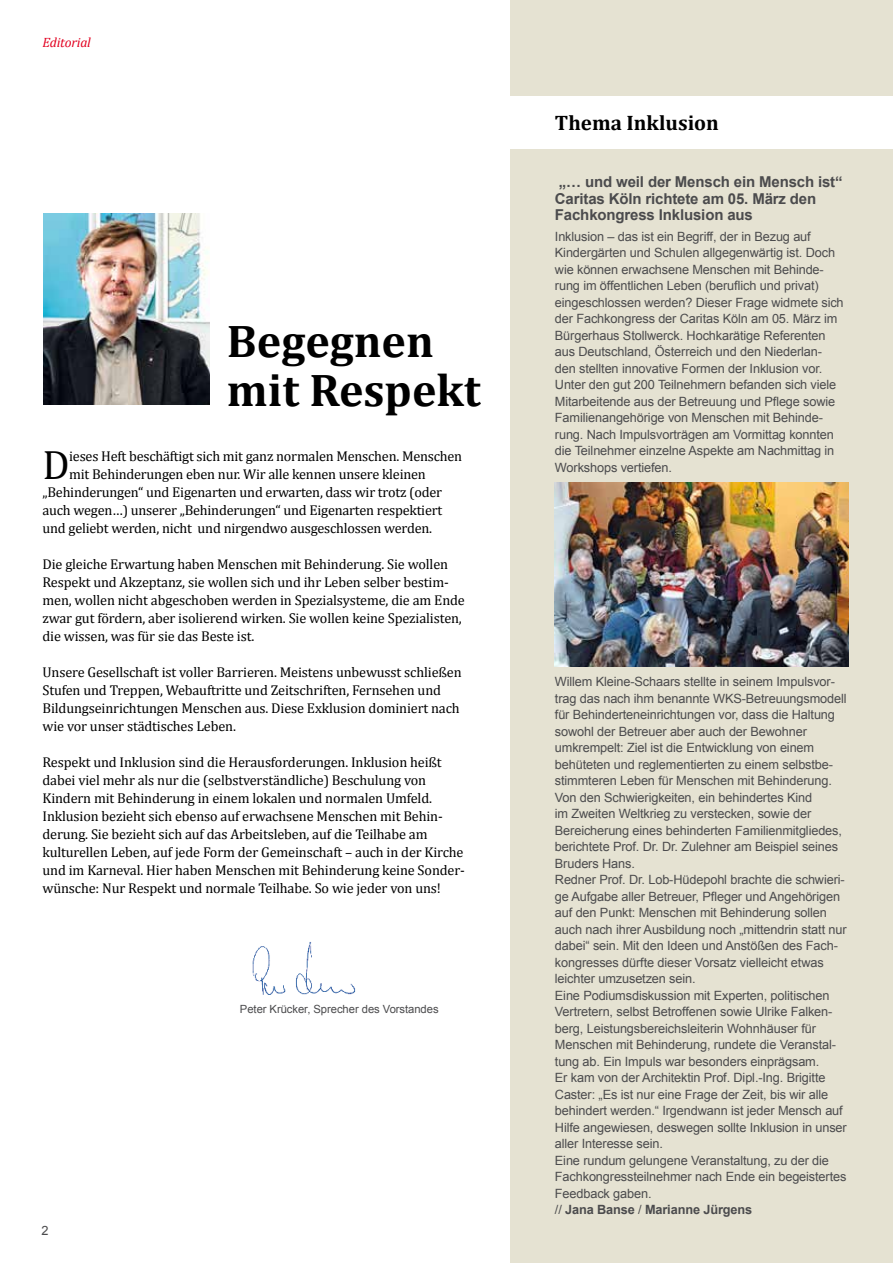
<style>
.page{position:relative;width:893px;height:1263px;background:#fff}
.page>*{position:absolute;margin:0;border:0;box-sizing:border-box;transform-origin:0 0}
.t1{font:700 46.05px/49.5px "Cambria";color:#000}
.t2{font:41.25px "Cambria";color:#000}
.t3{font:700 21px "Cambria";color:#000}
.t4{font:700 15px/16.5px "Arial";letter-spacing:-.01em;color:#4b4b4d}
.t5{font:14.25px/18px "Cambria";letter-spacing:-.01em;color:#000}
.t6{font:italic 13.5px "Cambria";letter-spacing:-.01em;color:#e20020}
.t7{font:12.75px/16.5px "Arial";letter-spacing:-.01em;color:#4b4b4d}
.t8{font:11.25px "Arial";letter-spacing:-.005em;color:#4b4b4d}
.s1{font-weight:700}
</style>
<div class="page">
<img style="left:252px;top:942px;width:104px;height:53px">
<div style="left:510px;top:0;width:383px;height:1263px;background:#e5e2d2"></div>
<div style="left:476px;top:97px;width:417px;height:52px;background:#fff"></div>
<img style="left:555px;top:482px;width:293px;height:185px">
<img style="left:44px;top:214px;width:165px;height:191px">
<p class="t6" style="left:43px;top:34px;width:50px">Editorial</p>
<h1 class="t1" style="left:227px;top:315px;width:255px">Begegnen mit Respekt</h1>
<h2 class="t2" style="left:43px;top:440px;width:29px">D</h2>
<p class="t5" style="left:69px;top:447px;width:395px">ieses Heft beschäftigt sich mit ganz normalen Menschen. Menschen</p>
<p class="t5" style="left:69px;top:465px;width:358px">mit Behinderungen eben nur. Wir alle kennen unsere kleinen</p>
<p class="t5" style="left:43px;top:483px;width:401px">„Behinderungen“ und Eigenarten und erwarten, dass wir trotz (oder</p>
<p class="t5" style="left:43px;top:501px;width:401px">auch wegen…) unserer „Behinderungen“ und Eigenarten respektiert</p>
<p class="t5" style="left:43px;top:519px;width:391px">und geliebt werden, nicht und nirgendwo ausgeschlossen werden.</p>
<p class="t5" style="left:43px;top:555px;width:424px">Die gleiche Erwartung haben Menschen mit Behinderung. Sie wollen Respekt und Akzeptanz, sie wollen sich und ihr Leben selber bestim&shy;men, wollen nicht abgeschoben werden in Spezialsysteme, die am Ende zwar gut fördern, aber isolierend wirken. Sie wollen keine Spezialisten, die wissen, was für sie das Beste ist.</p>
<p class="t5" style="left:43px;top:663px;width:421px">Unsere Gesellschaft ist voller Barrieren. Meistens unbewusst schließen Stufen und Treppen, Webauftritte und Zeitschriften, Fernsehen und Bildungseinrichtungen Menschen aus. Diese Exklusion dominiert nach wie vor unser städtisches Leben.</p>
<p class="t5" style="left:43px;top:753px;width:424px">Respekt und Inklusion sind die Herausforderungen. Inklusion heißt dabei viel mehr als nur die (selbstverständliche) Beschulung von Kindern mit Behinderung in einem lokalen und normalen Umfeld.<br>Inklusion bezieht sich ebenso auf erwachsene Menschen mit Behin&shy;derung. Sie bezieht sich auf das Arbeitsleben, auf die Teilhabe am kulturellen Leben, auf jede Form der Gemeinschaft – auch in der Kirche und im Karneval. Hier haben Menschen mit Behinderung keine Sonder&shy;wünsche: Nur Respekt und normale Teilhabe. So wie jeder von uns!</p>
<p class="t7" style="left:41px;top:1222px;width:9px">2</p>
<p class="t8" style="left:240px;top:1001px;width:200px">Peter Krücker, Sprecher des Vorstandes</p>
<h3 class="t3" style="left:555px;top:110px;width:165px">Thema Inklusion</h3>
<p class="t4" style="left:555px;top:174px;width:289px">„… und weil der Mensch ein Mensch ist“<br>Caritas Köln richtete am 05. März den<br>Fachkongress Inklusion aus</p>
<p class="t7" style="left:555px;top:228px;width:290px">I nklusion – das ist ein Begriff, der in Bezug auf Kindergärten und Schulen allgegenwärtig ist. Doch wie können erwachsene Menschen mit Behinde&shy;rung im öffentlichen Leben (beruflich und privat) eingeschlossen werden? Dieser Frage widmete sich der Fachkongress der Caritas Köln am 05. März im Bürgerhaus Stollwerck. Hochkarätige Referenten aus Deutschland, Österreich und den N iederlan&shy;den stellten innovative Formen der Inklusion vor.<br>Unter den gut 200 Teilnehmern befanden sich viele Mitarbeitende aus der Betreuung und Pflege sowie Familienangehörige von Menschen mit Behinde&shy;rung. Nach Impulsvorträgen am Vormittag konnten die Teilnehmer einzelne Aspekte am Nachmittag in Workshops vertiefen.</p>
<p class="t7" style="left:555px;top:674px;width:294px">Willem Kleine-Schaars stellte in seinem Impulsvor&shy;trag das nach ihm benannte WKS-Betreuungsmodell für Behinderteneinrichtungen vor, dass die Haltung sowohl der Betreuer aber auch der Bewohner umkrempelt: Ziel ist die Entwicklung von einem behüteten und reglementierten zu einem selbstbe&shy;stimmteren Leben für Menschen mit Behinderung.<br>Von den Schwierigkeiten, ein behindertes Kind<br>im Zweiten Weltkrieg zu verstecken, sowie der Bereicherung eines behinderten Familienmitgliedes, berichtete Prof. Dr. Dr. Zulehner am Beispiel seines Bruders Hans.<br>Redner Prof. Dr. Lob-Hüdepohl brachte die schwieri&shy;ge Aufgabe aller Betreuer, Pfleger und Angehörigen auf den Punkt: Menschen mit Behinderung sollen auch nach ihrer Ausbildung noch „mittendrin statt nur dabei“ sein. Mit den Ideen und Anstößen des Fach&shy;kongresses dürfte dieser Vorsatz vielleicht etwas leichter umzusetzen sein.<br>Eine Podiumsdiskussion mit Experten, politischen Vertretern, selbst Betroffenen sowie Ulrike Falken&shy;berg, Leistungsbereichsleiterin Wohnhäuser für Menschen mit Behinderung, rundete die Veranstal&shy;tung ab. Ein I mpuls war besonders einprägsam.<br>Er kam von der Architektin Prof. Dipl.-Ing. Brigitte Caster: „Es ist nur eine Frage der Zeit, bis wir alle behindert werden.“ I rgendwann ist jeder Mensch auf Hilfe angewiesen, deswegen sollte I nklusion in unser aller I nteresse sein.<br>Eine rundum gelungene Veranstaltung, zu der die Fachkongressteilnehmer nach Ende ein begeistertes Feedback gaben.<br>// <span class="s1">Jana Banse</span> / <span class="s1">Marianne Jürgens</span></p>
</div>
